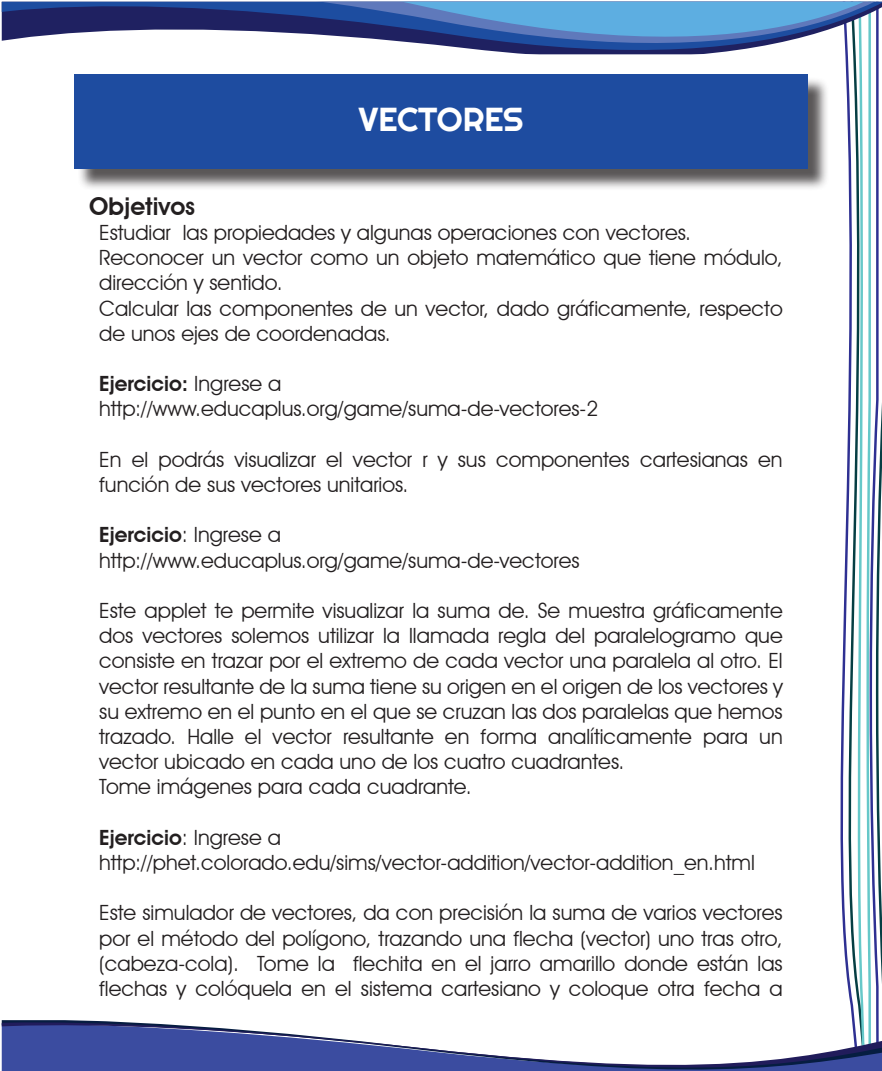
<style>
.page{position:relative;width:882px;height:1071px;background:#fff}
.page>*{position:absolute;margin:0;border:0;box-sizing:border-box;transform-origin:0 0}
.t1{font:33.25px "Righteous";color:#fff}
.t2{font:600 24.5px "Avant Garde IT Cby BT";color:#231f20}
.t3{font:21px/25.2px "Avant Garde IT Cby BT";color:#231f20}
.s1{font-weight:600}
</style>
<div class="page">
<svg style="left:880px;top:403px;width:2px;height:581px"></svg>
<svg style="left:840px;top:120px;width:40px;height:876px"></svg>
<svg style="left:853px;top:120px;width:19px;height:876px"></svg>
<svg style="left:846px;top:90px;width:33px;height:30px"></svg>
<svg style="left:2px;top:2px;width:880px;height:84px"></svg>
<svg style="left:2px;top:1006px;width:880px;height:65px"></svg>
<div style="left:77px;top:77px;width:752px;height:114px;background:#231f20;opacity:.75"></div>
<div style="left:74px;top:74px;width:734px;height:95px;background:#1e4ca0"></div>
<h1 class="t1" style="left:358px;top:99px;width:167px">VECTORES</h1>
<p class="t2" style="left:89px;top:191px;width:107px">Objetivos</p>
<p class="t3" style="left:99px;top:220px;width:685px">Estudiar las propiedades y algunas operaciones con vectores.<br>Reconocer un vector como un objeto matemático que tiene módulo, dirección y sentido.<br>Calcular las componentes de un vector, dado gráficamente, respecto de unos ejes de coordenadas.</p>
<p class="t3" style="left:99px;top:371px;width:501px"><span class="s1">Ejercicio:</span> Ingrese a http://www.educaplus.org/game/suma-de-vectores-2</p>
<p class="t3" style="left:99px;top:447px;width:685px">En el podrás visualizar el vector r y sus componentes cartesianas en función de sus vectores unitarios.</p>
<p class="t3" style="left:99px;top:522px;width:482px"><span class="s1">Ejercicio</span>: Ingrese a http://www.educaplus.org/game/suma-de-vectores</p>
<p class="t3" style="left:99px;top:598px;width:685px">Este applet te permite visualizar la suma de. Se muestra gráficamente dos vectores solemos utilizar la llamada regla del paralelogramo que consiste en trazar por el extremo de cada vector una paralela al otro. El vector resultante de la suma tiene su origen en el origen de los vectores y su extremo en el punto en el que se cruzan las dos paralelas que hemos trazado. Halle el vector resultante en forma analíticamente para un vector ubicado en cada uno de los cuatro cuadrantes.<br>Tome imágenes para cada cuadrante.</p>
<p class="t3" style="left:99px;top:825px;width:657px"><span class="s1">Ejercicio</span>: Ingrese a http://phet.colorado.edu/sims/vector-addition/vector-addition_en.html</p>
<p class="t3" style="left:99px;top:900px;width:685px;text-align:justify">Este simulador de vectores, da con precisión la suma de varios vectores por el método del polígono, trazando una flecha (vector) uno tras otro, (cabeza-cola). Tome la flechita en el jarro amarillo donde están las flechas y colóquela en el sistema cartesiano y coloque otra fecha a</p>
</div>
